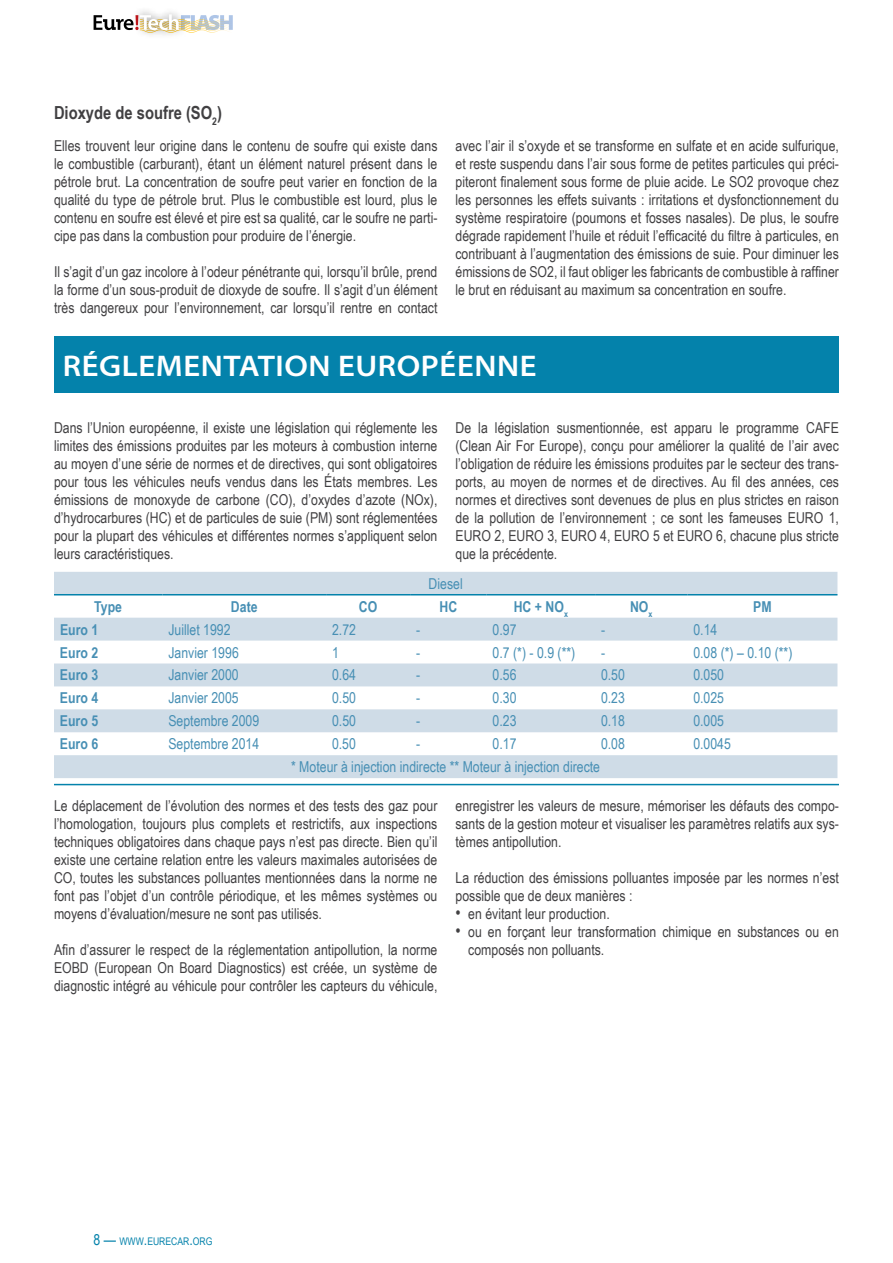
<style>
.page{position:relative;width:893px;height:1263px;background:#fff}
.page>*{position:absolute;margin:0;border:0;box-sizing:border-box;transform-origin:0 0}
.t1{font:600 semi-expanded 30px "Myriad Pro";letter-spacing:.02em;color:#fff}
.t2{font:700 18px "Arial Narrow";color:#414042}
.t3{font:15px/18px "Arial Narrow";color:#414042;text-align:justify}
.t4{font:15px "Arial Narrow";color:#478fb4}
.t5{font:700 15px "Arial Narrow";color:#478fb4}
.t6{font:10.5px "Arial Narrow";color:#0482ab}
.s1{font-size:18px}
.s2{font-size:15px}
</style>
<div class="page">
<svg style="left:94px;top:14px;width:139px;height:19px"></svg>
<div style="left:54px;top:336px;width:785px;height:57px;background:#0482ab"></div>
<svg style="left:54px;top:572px;width:783px;height:206px;fill:#cfdce7"></svg>
<hr style="left:54px;top:594px;width:108px;height:1px;background:#0482ab">
<hr style="left:162px;top:594px;width:164px;height:1px;background:#0482ab">
<hr style="left:326px;top:594px;width:84px;height:1px;background:#0482ab">
<hr style="left:410px;top:594px;width:77px;height:1px;background:#0482ab">
<hr style="left:487px;top:594px;width:108px;height:1px;background:#0482ab">
<hr style="left:595px;top:594px;width:92px;height:1px;background:#0482ab">
<hr style="left:687px;top:594px;width:150px;height:1px;background:#0482ab">
<hr style="left:54px;top:784px;width:785px;height:1px;background:#0482ab">
<p class="t2" style="left:54px;top:99px;width:170px">Dioxyde de soufre (SO<sub>2</sub>)</p>
<p class="t3" style="left:54px;top:136px;width:385px">Elles trouvent leur origine dans le contenu de soufre qui existe dans le combustible (carburant), étant un élément naturel présent dans le pétrole brut. La concentration de soufre peut varier en fonction de la qualité du type de pétrole brut. Plus le combustible est lourd, plus le contenu en soufre est élevé et pire est sa qualité, car le soufre ne parti&shy;cipe pas dans la combustion pour produire de l’énergie.</p>
<p class="t3" style="left:54px;top:262px;width:385px">Il s’agit d’un gaz incolore à l’odeur pénétrante qui, lorsqu’il brûle, prend la forme d’un sous-produit de dioxyde de soufre. Il s’agit d’un élément très dangereux pour l’environnement, car lorsqu’il rentre en contact</p>
<p class="t3" style="left:455px;top:136px;width:385px">avec l’air il s’oxyde et se transforme en sulfate et en acide sulfurique, et reste suspendu dans l’air sous forme de petites particules qui préci&shy;piteront finalement sous forme de pluie acide. Le SO2 provoque chez les personnes les effets suivants : irritations et dysfonctionnement du système respiratoire (poumons et fosses nasales). De plus, le soufre dégrade rapidement l’huile et réduit l’efficacité du filtre à particules, en contribuant à l’augmentation des émissions de suie. Pour diminuer les émissions de SO2, il faut obliger les fabricants de combustible à raffiner le brut en réduisant au maximum sa concentration en soufre.</p>
<h1 class="t1" style="left:63px;top:349px;width:475px">RÉGLEMENTATION EUROPÉENNE</h1>
<p class="t3" style="left:54px;top:418px;width:385px">Dans l’Union européenne, il existe une législation qui réglemente les limites des émissions produites par les moteurs à combustion interne au moyen d’une série de normes et de directives, qui sont obligatoires pour tous les véhicules neufs vendus dans les États membres. Les émissions de monoxyde de carbone (CO), d’oxydes d’azote (NOx), d’hydrocarbures (HC) et de particules de suie (PM) sont réglementées pour la plupart des véhicules et différentes normes s’appliquent selon leurs caractéristiques.</p>
<p class="t3" style="left:455px;top:418px;width:385px">De la législation susmentionnée, est apparu le programme CAFE (Clean Air For Europe), conçu pour améliorer la qualité de l’air avec l’obligation de réduire les émissions produites par le secteur des trans&shy;ports, au moyen de normes et de directives. Au fil des années, ces normes et directives sont devenues de plus en plus strictes en raison de la pollution de l’environnement ; ce sont les fameuses EURO 1, EURO 2, EURO 3, EURO 4, EURO 5 et EURO 6, chacune plus stricte que la précédente.</p>
<p class="t4" style="left:429px;top:572px;width:36px">Diesel</p>
<p class="t5" style="left:94px;top:595px;width:29px">Type</p>
<p class="t5" style="left:231px;top:595px;width:28px">Date</p>
<p class="t5" style="left:359px;top:595px;width:20px">CO</p>
<p class="t5" style="left:439px;top:595px;width:19px">HC</p>
<p class="t5" style="left:514px;top:595px;width:56px">HC + NO<sub>x</sub></p>
<p class="t5" style="left:630px;top:595px;width:24px">NO<sub>x</sub></p>
<p class="t5" style="left:753px;top:595px;width:20px">PM</p>
<p class="t5" style="left:60px;top:618px;width:40px">Euro 1</p>
<p class="t4" style="left:168px;top:618px;width:64px">Juillet 1992</p>
<p class="t4" style="left:332px;top:618px;width:25px">2.72</p>
<p class="t4" style="left:416px;top:618px;width:6px">-</p>
<p class="t4" style="left:493px;top:618px;width:25px">0.97</p>
<p class="t4" style="left:601px;top:618px;width:6px">-</p>
<p class="t4" style="left:693px;top:618px;width:25px">0.14</p>
<p class="t5" style="left:60px;top:641px;width:40px">Euro 2</p>
<p class="t4" style="left:168px;top:641px;width:72px">Janvier 1996</p>
<p class="t4" style="left:332px;top:641px;width:8px">1</p>
<p class="t4" style="left:416px;top:641px;width:6px">-</p>
<p class="t4" style="left:493px;top:641px;width:84px">0.7 (*) - 0.9 (**)</p>
<p class="t4" style="left:601px;top:641px;width:6px">-</p>
<p class="t4" style="left:693px;top:641px;width:101px">0.08 (*) – 0.10 (**)</p>
<p class="t5" style="left:60px;top:664px;width:40px">Euro 3</p>
<p class="t4" style="left:168px;top:664px;width:72px">Janvier 2000</p>
<p class="t4" style="left:332px;top:664px;width:25px">0.64</p>
<p class="t4" style="left:416px;top:664px;width:6px">-</p>
<p class="t4" style="left:493px;top:664px;width:25px">0.56</p>
<p class="t4" style="left:601px;top:664px;width:25px">0.50</p>
<p class="t4" style="left:693px;top:664px;width:32px">0.050</p>
<p class="t5" style="left:60px;top:687px;width:40px">Euro 4</p>
<p class="t4" style="left:168px;top:687px;width:72px">Janvier 2005</p>
<p class="t4" style="left:332px;top:687px;width:25px">0.50</p>
<p class="t4" style="left:416px;top:687px;width:6px">-</p>
<p class="t4" style="left:493px;top:687px;width:25px">0.30</p>
<p class="t4" style="left:601px;top:687px;width:25px">0.23</p>
<p class="t4" style="left:693px;top:687px;width:32px">0.025</p>
<p class="t5" style="left:60px;top:710px;width:40px">Euro 5</p>
<p class="t4" style="left:168px;top:710px;width:92px">Septembre 2009</p>
<p class="t4" style="left:332px;top:710px;width:25px">0.50</p>
<p class="t4" style="left:416px;top:710px;width:6px">-</p>
<p class="t4" style="left:493px;top:710px;width:25px">0.23</p>
<p class="t4" style="left:601px;top:710px;width:25px">0.18</p>
<p class="t4" style="left:693px;top:710px;width:32px">0.005</p>
<p class="t5" style="left:60px;top:732px;width:40px">Euro 6</p>
<p class="t4" style="left:168px;top:733px;width:92px">Septembre 2014</p>
<p class="t4" style="left:332px;top:733px;width:25px">0.50</p>
<p class="t4" style="left:416px;top:733px;width:6px">-</p>
<p class="t4" style="left:493px;top:733px;width:25px">0.17</p>
<p class="t4" style="left:601px;top:733px;width:25px">0.08</p>
<p class="t4" style="left:693px;top:733px;width:39px">0.0045</p>
<p class="t4" style="left:291px;top:756px;width:311px">* Moteur à injection indirecte ** Moteur à injection directe</p>
<p class="t3" style="left:54px;top:796px;width:385px">Le déplacement de l’évolution des normes et des tests des gaz pour l’homologation, toujours plus complets et restrictifs, aux inspections techniques obligatoires dans chaque pays n’est pas directe. Bien qu’il existe une certaine relation entre les valeurs maximales autorisées de CO, toutes les substances polluantes mentionnées dans la norme ne font pas l’objet d’un contrôle périodique, et les mêmes systèmes ou moyens d’évaluation/mesure ne sont pas utilisés.</p>
<p class="t3" style="left:54px;top:940px;width:385px">Afin d’assurer le respect de la réglementation antipollution, la norme EOBD (European On Board Diagnostics) est créée, un système de diagnostic intégré au véhicule pour contrôler les capteurs du véhicule,</p>
<p class="t3" style="left:455px;top:796px;width:385px">enregistrer les valeurs de mesure, mémoriser les défauts des compo&shy;sants de la gestion moteur et visualiser les paramètres relatifs aux sys&shy;tèmes antipollution.</p>
<p class="t3" style="left:455px;top:868px;width:385px">La réduction des émissions polluantes imposée par les normes n’est possible que de deux manières :</p>
<p class="t3" style="left:455px;top:904px;width:156px"><span class="s1">•</span> en évitant leur production.</p>
<p class="t3" style="left:468px;top:922px;width:372px;text-indent:-13px"><span class="s1">•</span> ou en forçant leur transformation chimique en substances ou en composés non polluants.</p>
<p class="t6" style="left:94px;top:1233px;width:120px"><span class="s2">8 —</span> WWW<span class="s2">.</span>EURECAR<span class="s2">.</span>ORG</p>
</div>
